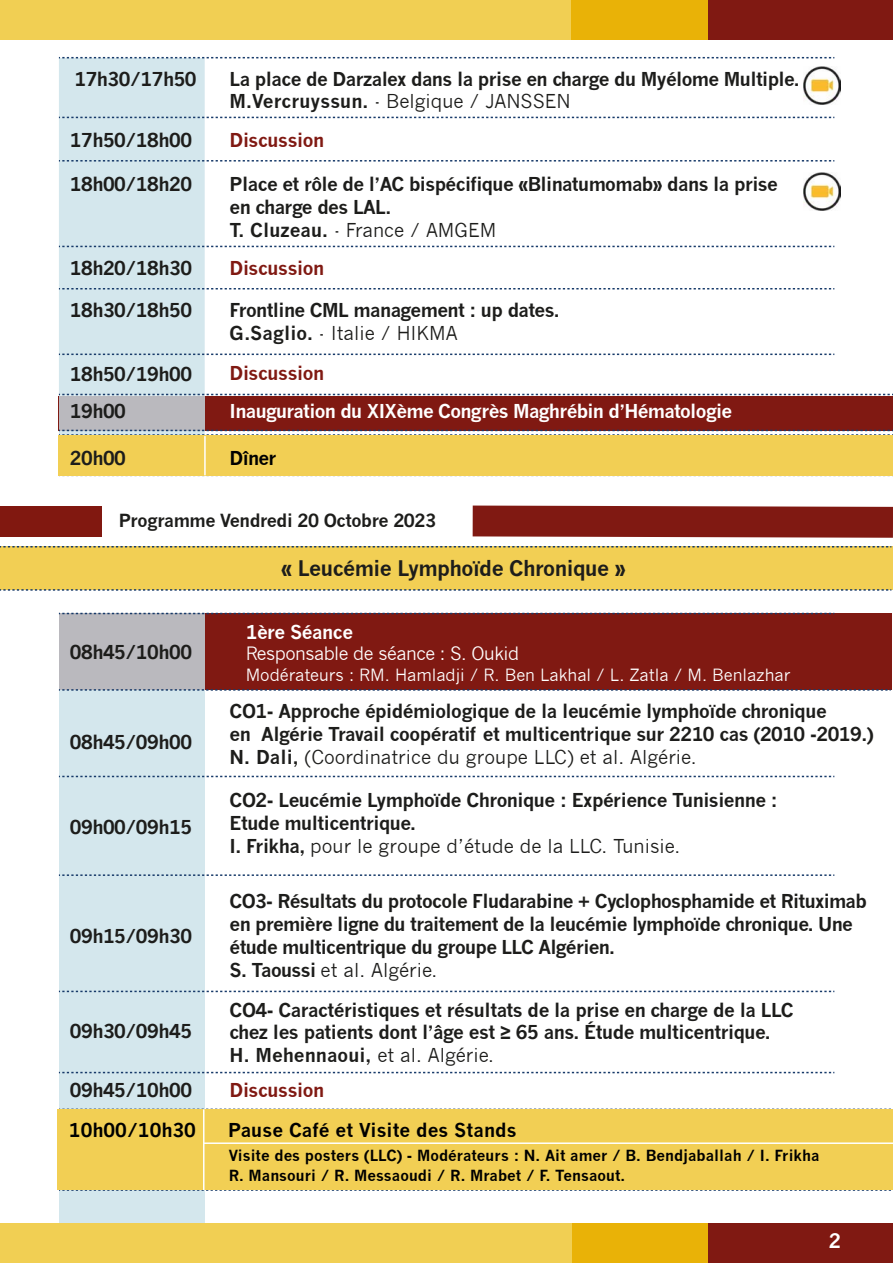
<style>
.page{position:relative;width:893px;height:1263px;background:#fff}
.page>*{position:absolute;margin:0;border:0;box-sizing:border-box;transform-origin:0 0}
.t1{font:700 21px "News Gothic";letter-spacing:-.025em;color:#1d1d1b}
.t2{font:700 19.5px "News Gothic";color:#fff}
.t3{font:700 18.75px/23px "News Gothic";letter-spacing:-.025em;color:#1d1d1b}
.t4{font:700 18.75px "News Gothic";letter-spacing:-.035em;color:#fff}
.t5{font:700 18.75px "News Gothic";color:#000}
.t6{font:700 18.75px "News Gothic";letter-spacing:-.025em;color:#801912}
.t7{font:18px "News Gothic";letter-spacing:-.025em;color:#fff}
.t8{font:700 17.7px "News Gothic";letter-spacing:-.025em;color:#1d1d1b}
.t9{font:16.5px "News Gothic";letter-spacing:-.005em;color:#fff}
.t10{font:700 15px/19.5px "News Gothic";color:#000}
.s1{font-weight:400}
</style>
<div class="page">
<div style="left:0;top:547px;width:893px;height:43px;background:#f2cf54"></div>
<div style="left:59px;top:613px;width:833px;height:77px;background:#801912"></div>
<div style="left:59px;top:396px;width:834px;height:34px;background:#801912"></div>
<div style="left:59px;top:58px;width:146px;height:338px;background:#d4e7ed"></div>
<div style="left:59px;top:396px;width:146px;height:34px;background:#bab9be"></div>
<div style="left:59px;top:690px;width:146px;height:533px;background:#d4e7ed"></div>
<div style="left:59px;top:613px;width:146px;height:77px;background:#bab9be"></div>
<svg style="left:59px;top:57px;width:775px;height:1px"></svg>
<svg style="left:59px;top:117px;width:775px;height:1px"></svg>
<svg style="left:59px;top:160px;width:775px;height:2px"></svg>
<svg style="left:59px;top:246px;width:775px;height:1px"></svg>
<svg style="left:59px;top:288px;width:775px;height:1px"></svg>
<svg style="left:59px;top:354px;width:775px;height:1px"></svg>
<svg style="left:59px;top:394px;width:834px;height:1px"></svg>
<svg style="left:59px;top:475px;width:834px;height:1px"></svg>
<svg style="left:0;top:589px;width:891px;height:2px"></svg>
<svg style="left:0;top:546px;width:891px;height:1px"></svg>
<svg style="left:59px;top:430px;width:834px;height:5px"></svg>
<svg style="left:59px;top:613px;width:775px;height:1px"></svg>
<svg style="left:59px;top:689px;width:832px;height:2px"></svg>
<svg style="left:59px;top:776px;width:775px;height:1px"></svg>
<svg style="left:59px;top:874px;width:775px;height:2px"></svg>
<svg style="left:59px;top:991px;width:775px;height:1px"></svg>
<svg style="left:59px;top:1072px;width:775px;height:1px"></svg>
<svg style="left:59px;top:1108px;width:832px;height:1px"></svg>
<svg style="left:59px;top:1190px;width:832px;height:1px"></svg>
<div style="left:0;top:0;width:725px;height:40px;background:#f1cf53"></div>
<div style="left:572px;top:0;width:188px;height:40px;background:#e9b207"></div>
<div style="left:708px;top:0;width:185px;height:40px;background:#801912"></div>
<img style="left:803px;top:67px;width:38px;height:37px">
<img style="left:803px;top:173px;width:38px;height:37px">
<div style="left:0;top:506px;width:101px;height:31px;background:#811810"></div>
<svg style="left:473px;top:505px;width:420px;height:33px;background:#882721"></svg>
<div style="left:58px;top:1109px;width:835px;height:81px;background:#f2cf54"></div>
<hr style="left:204px;top:1142px;width:689px;height:2px;background:#fff">
<hr style="left:203px;top:1109px;width:2px;height:81px;background:#fff">
<div style="left:59px;top:435px;width:834px;height:40px;background:#f2cf54"></div>
<hr style="left:204px;top:436px;width:2px;height:39px;background:#fff">
<div style="left:0;top:1223px;width:725px;height:40px;background:#f1cf53"></div>
<div style="left:572px;top:1223px;width:188px;height:40px;background:#e9b207"></div>
<div style="left:709px;top:1223px;width:184px;height:40px;background:#801912"></div>
<p class="t3" style="left:74px;top:67px;width:124px">17h30/17h50</p>
<p class="t3" style="left:230px;top:67px;width:572px">La place de Darzalex dans la prise en charge du Myélome Multiple.<br>M.Vercruyssun. <span class="s1">- Belgique / JANSSEN</span></p>
<p class="t3" style="left:70px;top:128px;width:124px">17h50/18h00</p>
<p class="t6" style="left:230px;top:128px;width:96px">Discussion</p>
<p class="t3" style="left:70px;top:173px;width:124px">18h00/18h20</p>
<p class="t3" style="left:230px;top:173px;width:550px">Place et rôle de l’AC bispécifique «Blinatumomab» dans la prise en charge des LAL.<br>T. Cluzeau. <span class="s1">- France / AMGEM</span></p>
<p class="t3" style="left:70px;top:256px;width:124px">18h20/18h30</p>
<p class="t6" style="left:230px;top:256px;width:96px">Discussion</p>
<p class="t3" style="left:70px;top:298px;width:124px">18h30/18h50</p>
<p class="t3" style="left:230px;top:298px;width:332px">Frontline CML management : up dates.<br>G.Saglio. <span class="s1">- Italie / HIKMA</span></p>
<p class="t3" style="left:70px;top:355px;width:124px;line-height:37px">18h50/19h00<br>19h00</p>
<p class="t6" style="left:230px;top:362px;width:96px">Discussion</p>
<p class="t4" style="left:230px;top:400px;width:504px">Inauguration du XIXème Congrès Maghrébin d’Hématologie</p>
<p class="t3" style="left:70px;top:446px;width:58px">20h00</p>
<p class="t5" style="left:230px;top:446px;width:49px">Dîner</p>
<p class="t8" style="left:119px;top:510px;width:319px">Programme Vendredi 20 Octobre 2023</p>
<p class="t1" style="left:281px;top:555px;width:346px">« Leucémie Lymphoïde Chronique »</p>
<p class="t3" style="left:70px;top:640px;width:124px">08h45/10h00</p>
<p class="t3" style="left:70px;top:731px;width:124px">08h45/09h00</p>
<p class="t3" style="left:70px;top:815px;width:124px">09h00/09h15</p>
<p class="t3" style="left:70px;top:924px;width:124px">09h15/09h30</p>
<p class="t3" style="left:70px;top:1019px;width:124px">09h30/09h45</p>
<p class="t4" style="left:246px;top:620px;width:109px">1ère Séance</p>
<p class="t7" style="left:246px;top:643px;width:275px">Responsable de séance : S. Oukid</p>
<p class="t9" style="left:246px;top:665px;width:546px">Modérateurs : RM. Hamladji / R. Ben Lakhal / L. Zatla / M. Benlazhar</p>
<p class="t3" style="left:230px;top:699px;width:645px">CO1- Approche épidémiologique de la leucémie lymphoïde chronique<br>en Algérie Travail coopératif et multicentrique sur 2210 cas (2010 -2019.)<br>N. Dali, <span class="s1">(Coordinatrice du groupe LLC) et al. Algérie.</span></p>
<p class="t3" style="left:230px;top:789px;width:550px">CO2- Leucémie Lymphoïde Chronique : Expérience Tunisienne :<br>Etude multicentrique.<br>I. Frikha, <span class="s1">pour le groupe d’étude de la LLC. Tunisie.</span></p>
<p class="t3" style="left:230px;top:890px;width:639px">CO3- Résultats du protocole Fludarabine + Cyclophosphamide et Rituximab en première ligne du traitement de la leucémie lymphoïde chronique. Une étude multicentrique du groupe LLC Algérien.<br>S. Taoussi <span class="s1">et al. Algérie.</span></p>
<p class="t3" style="left:230px;top:998px;width:565px">CO4- Caractéristiques et résultats de la prise en charge de la LLC chez les patients dont l’âge est ≥ 65 ans. Étude multicentrique.<br>H. Mehennaoui, <span class="s1">et al. Algérie.</span></p>
<p class="t3" style="left:70px;top:1079px;width:124px">09h45/10h00</p>
<p class="t6" style="left:230px;top:1079px;width:96px">Discussion</p>
<p class="t5" style="left:69px;top:1119px;width:129px">10h00/10h30</p>
<p class="t5" style="left:228px;top:1119px;width:290px">Pause Café et Visite des Stands</p>
<p class="t10" style="left:229px;top:1146px;width:592px">Visite des posters (LLC) - Modérateurs : N. Ait amer / B. Bendjaballah / I. Frikha<br>R. Mansouri / R. Messaoudi / R. Mrabet / F. Tensaout.</p>
<p class="t2" style="left:829px;top:1228px;width:14px">2</p>
</div>
